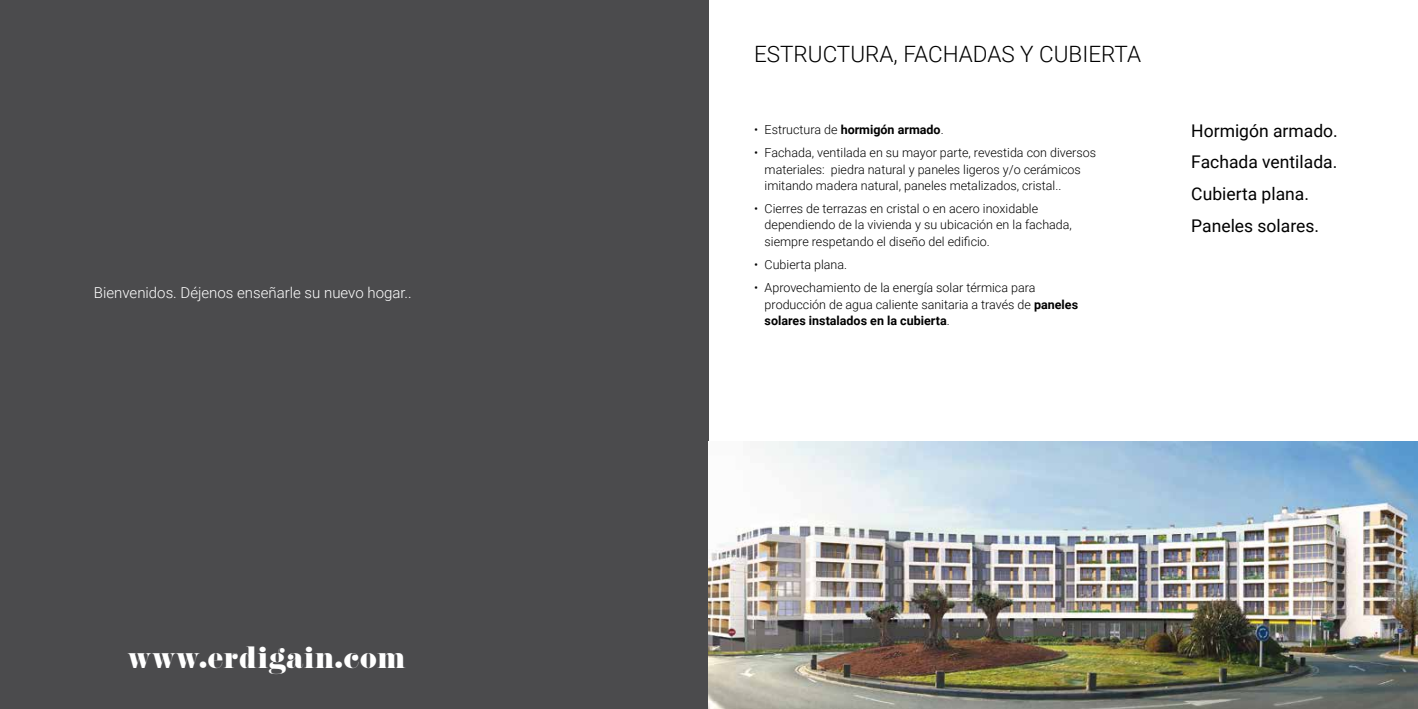
<style>
.page{position:relative;width:1418px;height:709px;background:#fff}
.page>*{position:absolute;margin:0;border:0;box-sizing:border-box;transform-origin:0 0}
.t1{font:28.12px "Pistilli";color:#fff}
.t2{font:300 22.5px "Roboto";color:#000}
.t3{font:17.5px/31.6px "Roboto";color:#000}
.t4{font:300 15px "Roboto";color:#fff}
.t5{font:300 12.5px/16.2px "Roboto";color:#000}
.s1{font-weight:700}
</style>
<div class="page">
<div style="left:0;top:0;width:709px;height:709px;background:#4b4b4d"></div>
<img style="left:709px;top:441px;width:708px;height:268px">
<p class="t4" style="left:94px;top:282px;width:319px">Bienvenidos. Déjenos enseñarle su nuevo hogar..</p>
<h1 class="t1" style="left:127px;top:639px;width:280px">www.erdigain.com</h1>
<h2 class="t2" style="left:754px;top:38px;width:389px">ESTRUCTURA, FACHADAS Y CUBIERTA</h2>
<p class="t5" style="left:754px;top:121px;width:191px">• Estructura de <span class="s1">hormigón armado</span>.</p>
<p class="t5" style="left:764px;top:144px;width:333px;text-indent:-11px">• Fachada, ventilada en su mayor parte, revestida con diversos materiales: piedra natural y paneles ligeros y/o cerámicos imitando madera natural, paneles metalizados, cristal..</p>
<p class="t5" style="left:764px;top:200px;width:309px;text-indent:-11px">• Cierres de terrazas en cristal o en acero inoxidable dependiendo de la vivienda y su ubicación en la fachada, siempre respetando el diseño del edificio.</p>
<p class="t5" style="left:754px;top:256px;width:95px">• Cubierta plana.</p>
<p class="t5" style="left:764px;top:279px;width:315px;text-indent:-11px">• Aprovechamiento de la energía solar térmica para producción de agua caliente sanitaria a través de <span class="s1">paneles solares instalados en la cubierta</span>.</p>
<h3 class="t3" style="left:1191px;top:114px;width:148px">Hormigón armado.<br>Fachada ventilada.<br>Cubierta plana.<br>Paneles solares.</h3>
</div>
